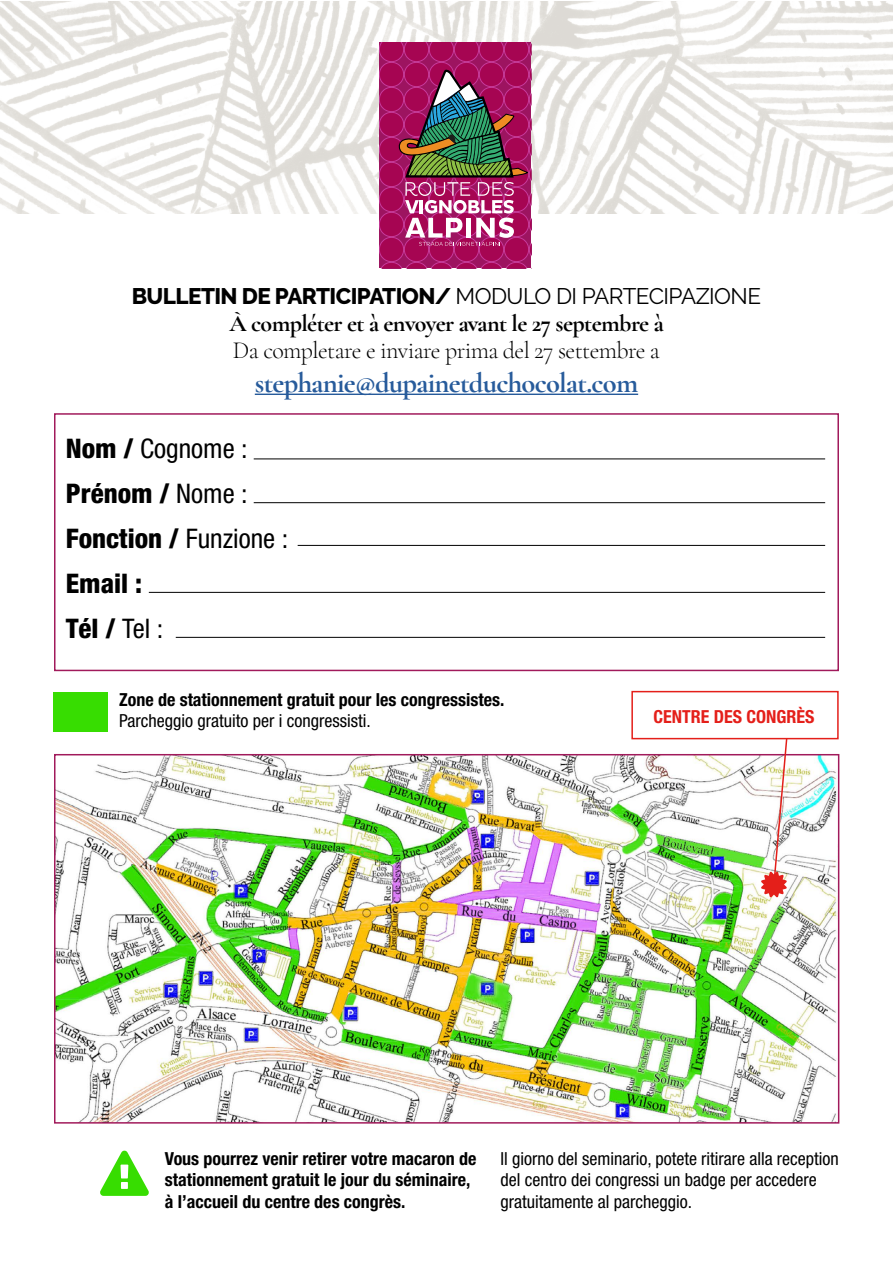
<style>
.page{position:relative;width:893px;height:1263px;background:#fff}
.page>*{position:absolute;margin:0;border:0;box-sizing:border-box;transform-origin:0 0}
.t1{font:700 28.5px "Cormorant Garamond";letter-spacing:-.025em;color:#275b9b}
.t2{font:800 condensed 27px/45px "Helvetica Neue";color:#000}
.t3{font:300 24px "Cormorant Garamond";letter-spacing:-.025em;color:#000}
.t4{font:700 24px "Cormorant Garamond";letter-spacing:-.025em;color:#000}
.t5{font:800 22.5px "Raleway";letter-spacing:-.025em;color:#000}
.t6{font:700 condensed 18px/21.6px "Helvetica Neue";color:#000}
.t7{font:condensed 18px/21.6px "Helvetica Neue";color:#000}
.t8{font:700 condensed 18px "Helvetica Neue";color:#e41f1a}
.s1{font-weight:400}
</style>
<div class="page">
<img style="left:0;top:1px;width:892px;height:212px">
<svg style="left:380px;top:42px;width:151px;height:226px;background:#a80d5c"></svg>
<svg style="left:398px;top:68px;width:133px;height:178px;background:#934769"></svg>
<hr style="left:255px;top:394px;width:383px;height:1px;background:#275b9b">
<hr style="left:254px;top:459px;width:571px;height:1px;background:#000">
<hr style="left:254px;top:502px;width:571px;height:1px;background:#000">
<hr style="left:298px;top:545px;width:527px;height:1px;background:#000">
<hr style="left:149px;top:592px;width:676px;height:1px;background:#000">
<hr style="left:176px;top:637px;width:649px;height:1px;background:#000">
<div style="left:54px;top:413px;width:785px;height:258px;border:2px solid #a11a5b"></div>
<img style="left:57px;top:757px;width:779px;height:363px">
<div style="left:54px;top:754px;width:785px;height:369px;border:2px solid #a11a5b"></div>
<div style="left:53px;top:692px;width:55px;height:39px;background:#37dd01"></div>
<svg style="left:100px;top:1151px;width:49px;height:45px"></svg>
<div style="left:631px;top:691px;width:208px;height:48px;border:2px solid #e41f1a"></div>
<svg style="left:761px;top:737px;width:27px;height:160px"></svg>
<p class="t5" style="left:132px;top:283px;width:631px">BULLETIN DE PARTICIPATION/ <span class="s1">MODULO DI PARTECIPAZIONE</span></p>
<h3 class="t4" style="left:229px;top:309px;width:436px">À compléter et à envoyer avant le 27 septembre à</h3>
<h3 class="t3" style="left:233px;top:336px;width:429px">Da completare e inviare prima del 27 settembre a</h3>
<h1 class="t1" style="left:255px;top:366px;width:385px">stephanie@dupainetduchocolat.com</h1>
<h2 class="t2" style="left:66px;top:425px;width:224px">Nom / <span class="s1">Cognome :<br></span>Prénom / <span class="s1">Nome :<br></span>Fonction / <span class="s1">Funzione :<br></span>Email :<br>Tél / <span class="s1">Tel :</span></h2>
<p class="t6" style="left:119px;top:688px;width:387px">Zone de stationnement gratuit pour les congressistes.</p>
<p class="t7" style="left:119px;top:710px;width:253px">Parcheggio gratuito per i congressisti.</p>
<p class="t8" style="left:653px;top:705px;width:162px">CENTRE DES CONGRÈS</p>
<p class="t6" style="left:165px;top:1147px;width:313px">Vous pourrez venir retirer votre macaron de stationnement gratuit le jour du séminaire, à l’accueil du centre des congrès.</p>
<p class="t7" style="left:500px;top:1147px;width:340px">Il giorno del seminario, potete ritirare alla reception del centro dei congressi un badge per accedere gratuitamente al parcheggio.</p>
</div>
